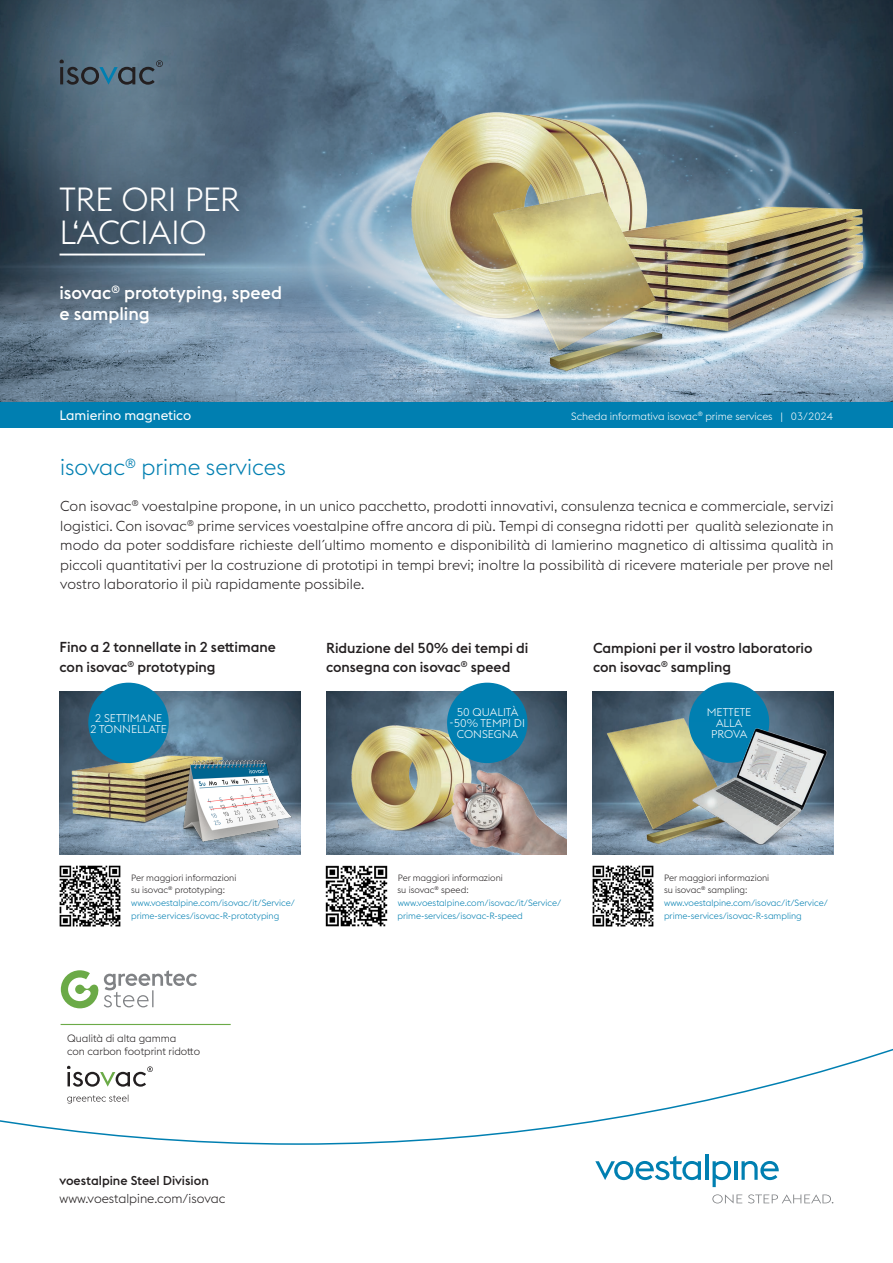
<style>
.page{position:relative;width:893px;height:1263px;background:#fff}
.page>*{position:absolute;margin:0;border:0;box-sizing:border-box;transform-origin:0 0}
.t1{font:300 33px/33px "voestalpine";letter-spacing:-.01em;color:#fff}
.t2{font:300 22.5px "voestalpine";color:#007fb1}
.t3{font:500 18px/21px "voestalpine";color:#fff}
.t4{font:300 14.25px/19.5px "voestalpine";letter-spacing:.005em;color:#231f20;text-align:justify}
.t5{font:500 14.25px/19.5px "voestalpine";color:#231f20}
.t6{font:13.5px "voestalpine";color:#fff}
.t7{font:300 12.75px "voestalpine";color:#231f20}
.t8{font:500 12.75px "voestalpine";color:#231f20}
.t9{font:300 11.1px/11.1px "voestalpine";color:#fff;text-align:center}
.t10{font:300 10.5px "voestalpine";color:#fff}
.t11{font:300 10.5px/13.5px "voestalpine";letter-spacing:-.005em;color:#231f20}
.t12{font:300 9px/12.8px "voestalpine";color:#007fb1}
.s1{color:#231f20}
</style>
<div class="page">
<img style="left:0;top:0;width:893px;height:402px">
<img style="left:191px;top:23px;width:694px;height:362px">
<img style="left:353px;top:89px;width:342px;height:256px">
<img style="left:550px;top:175px;width:343px;height:185px">
<img style="left:489px;top:180px;width:225px;height:206px">
<svg style="left:188px;top:152px;width:276px;height:275px"></svg>
<svg style="left:0;top:1048px;width:893px;height:97px"></svg>
<svg style="left:595px;top:1156px;width:106px;height:24px"></svg>
<hr style="left:705px;top:1154px;width:3px;height:26px;background:#007fb1">
<svg style="left:713px;top:1161px;width:18px;height:26px"></svg>
<hr style="left:734px;top:1161px;width:3px;height:19px;background:#007fb1">
<svg style="left:741px;top:1161px;width:38px;height:19px"></svg>
<svg style="left:712px;top:1194px;width:30px;height:9px"></svg>
<svg style="left:748px;top:1194px;width:85px;height:9px"></svg>
<div style="left:0;top:402px;width:893px;height:25px;background:#007fb1"></div>
<svg style="left:0;top:0;width:259px;height:220px"></svg>
<svg style="left:60px;top:60px;width:103px;height:25px"></svg>
<img style="left:326px;top:691px;width:241px;height:164px">
<img style="left:335px;top:714px;width:161px;height:130px">
<img style="left:427px;top:764px;width:140px;height:91px">
<div style="left:447px;top:683px;width:80px;height:80px;background:#007fb1;border-radius:50%"></div>
<img style="left:60px;top:691px;width:240px;height:164px">
<img style="left:61px;top:739px;width:195px;height:94px">
<img style="left:163px;top:756px;width:136px;height:90px">
<div style="left:88px;top:683px;width:81px;height:80px;background:#007fb1;border-radius:50%"></div>
<img style="left:592px;top:691px;width:241px;height:164px">
<img style="left:604px;top:709px;width:87px;height:137px">
<div style="left:689px;top:682px;width:80px;height:81px;background:#007fb1;border-radius:50%"></div>
<img style="left:661px;top:723px;width:171px;height:131px">
<hr style="left:60px;top:254px;width:145px;height:1px;background:#fff">
<div style="left:37px;top:944px;width:234px;height:179px;background:#fff"></div>
<svg style="left:61px;top:970px;width:136px;height:38px"></svg>
<hr style="left:61px;top:1024px;width:170px;height:1px;background:#6baa47">
<svg style="left:67px;top:1066px;width:86px;height:21px"></svg>
<svg style="left:67px;top:1094px;width:61px;height:9px"></svg>
<img style="left:59px;top:865px;width:62px;height:62px">
<img style="left:325px;top:865px;width:63px;height:62px">
<img style="left:592px;top:865px;width:62px;height:62px">
<h1 class="t1" style="left:60px;top:183px;width:182px">TRE ORI PER<br>L‘ACCIAIO</h1>
<p class="t3" style="left:60px;top:282px;width:224px">isovac<sup>®</sup> prototyping, speed e sampling</p>
<p class="t6" style="left:60px;top:407px;width:133px">Lamierino magnetico</p>
<p class="t10" style="left:571px;top:410px;width:263px">Scheda informativa isovac<sup>®</sup> prime services | 03/2024</p>
<h2 class="t2" style="left:60px;top:454px;width:227px">isovac<sup>®</sup> prime services</h2>
<p class="t4" style="left:60px;top:496px;width:775px">Con isovac<sup>®</sup> voestalpine propone, in un unico pacchetto, prodotti innovativi, consulenza tecnica e commerciale, servizi logistici. Con isovac<sup>®</sup> prime services voestalpine offre ancora di più. Tempi di consegna ridotti per qualità selezionate in modo da poter soddisfare richieste dell´ultimo momento e disponibilità di lamierino magnetico di altissima qualità in piccoli quantitativi per la costruzione di prototipi in tempi brevi; inoltre la possibilità di ricevere materiale per prove nel vostro laboratorio il più rapidamente possibile.</p>
<p class="t5" style="left:60px;top:638px;width:218px">Fino a 2 tonnellate in 2 settimane con isovac<sup>®</sup> prototyping</p>
<p class="t5" style="left:326px;top:638px;width:204px">Riduzione del 50% dei tempi di consegna con isovac<sup>®</sup> speed</p>
<p class="t5" style="left:593px;top:638px;width:221px">Campioni per il vostro laboratorio con isovac<sup>®</sup> sampling</p>
<p class="t9" style="left:449px;top:707px;width:77px">50 QUALITÀ -50% TEMPI DI<br>CONSEGNA</p>
<p class="t9" style="left:90px;top:712px;width:78px">2 SETTIMANE<br>2 TONNELLATE</p>
<p class="t9" style="left:707px;top:706px;width:46px">METTETE<br>ALLA<br>PROVA</p>
<p class="t12" style="left:131px;top:871px;width:165px"><span class="s1">Per maggiori informazioni<br>su isovac</span><sup>®</sup> <span class="s1">prototyping: </span>www.voestalpine.com/isovac/it/Service/ prime-services/isovac-R-prototyping</p>
<p class="t12" style="left:397px;top:871px;width:165px"><span class="s1">Per maggiori informazioni<br>su isovac</span><sup>®</sup> <span class="s1">speed: </span>www.voestalpine.com/isovac/it/Service/ prime-services/isovac-R-speed</p>
<p class="t12" style="left:664px;top:871px;width:165px"><span class="s1">Per maggiori informazioni<br>su isovac</span><sup>®</sup> <span class="s1">sampling: </span>www.voestalpine.com/isovac/it/Service/ prime-services/isovac-R-sampling</p>
<p class="t11" style="left:67px;top:1031px;width:134px">Qualità di alta gamma<br>con carbon footprint rido o</p>
<p class="t8" style="left:60px;top:1173px;width:151px">voestalpine Steel Division</p>
<p class="t7" style="left:60px;top:1191px;width:167px">www.voestalpine.com/isovac</p>
</div>
